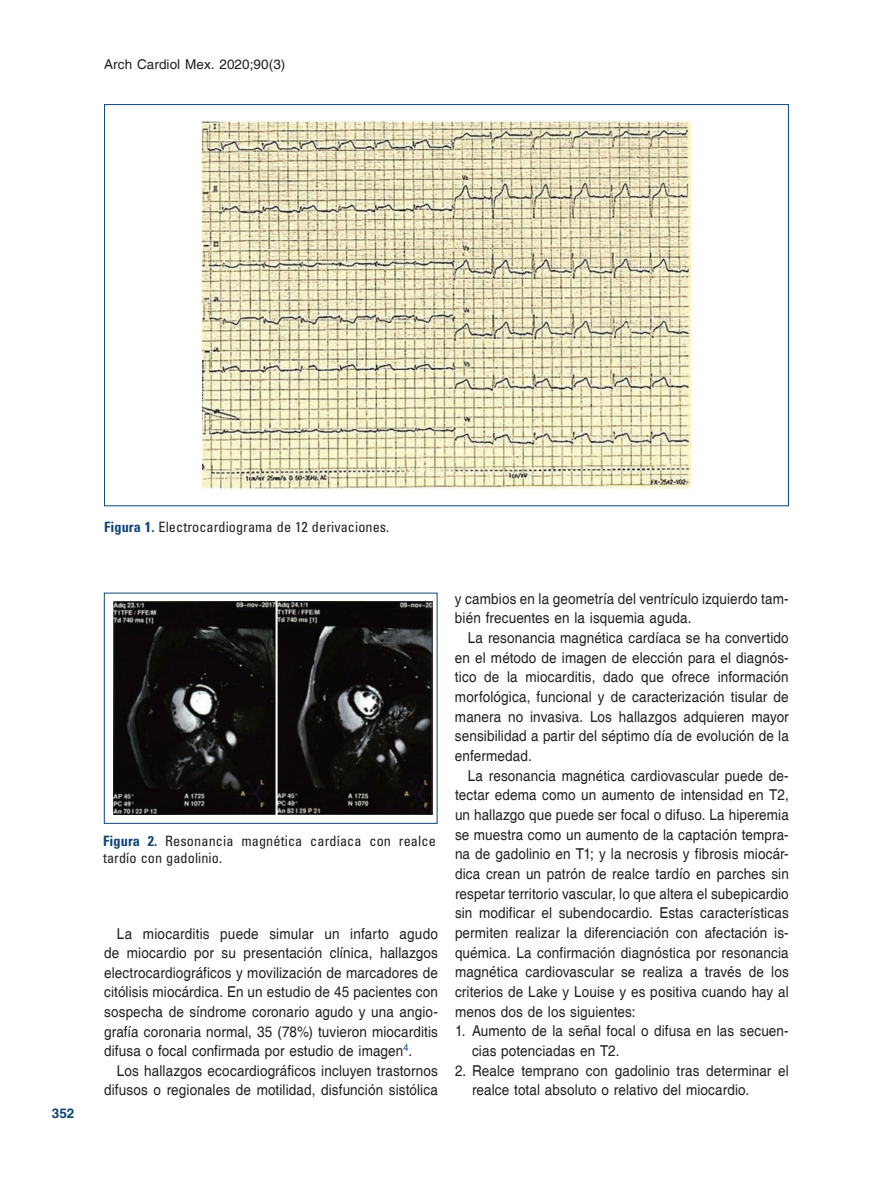
<style>
.page{position:relative;width:893px;height:1191px;background:#fff}
.page>*{position:absolute;margin:0;border:0;box-sizing:border-box;transform-origin:0 0}
.t1{font:15px/19.6px "Helvetica";letter-spacing:.01em;color:#231f20;text-align:justify;scale:.9 1}
.t2{font:condensed 14.25px/16.5px "Univers LT Std";letter-spacing:.005em;color:#231f20}
.t3{font:13.5px "Helvetica";letter-spacing:.005em;color:#231f20}
.t4{font:700 13.5px "Helvetica LT Std";color:#0f4578}
.s1{font-weight:700;color:#0f4578}
</style>
<div class="page">
<img style="left:202px;top:121px;width:489px;height:368px">
<img style="left:113px;top:602px;width:319px;height:212px">
<p class="t3" style="left:104px;top:57px;width:183px">Arch Cardiol Mex. 2020;90(3)</p>
<p class="t4" style="left:52px;top:1104px;width:24px">352</p>
<p class="t2" style="left:104px;top:519px;width:287px"><span class="s1">Figura 1.</span> Electrocardiograma de 12 derivaciones.</p>
<p class="t2" style="left:103px;top:832px;width:334px"><span class="s1">Figura 2.</span> Resonancia magnética cardíaca con realce tardío con gadolinio.</p>
<p class="t1" style="left:104px;top:924px;width:372px;text-indent:13px">La miocarditis puede simular un infarto agudo de miocardio por su presentación clínica, hallazgos electrocardiográficos y movilización de marcadores de citólisis miocárdica. En un estudio de 45 pacientes con sospecha de síndrome coronario agudo y una angio&shy;grafía coronaria normal, 35 (78%) tuvieron miocarditis difusa o focal confirmada por estudio de imagen<sup>4</sup>.</p>
<p class="t1" style="left:104px;top:1061px;width:372px;text-align:right">Los hallazgos ecocardiográficos incluyen trastornos difusos o regionales de motilidad, disfunción sistólica</p>
<p class="t1" style="left:455px;top:589px;width:372px">y cambios en la geometría del ventrículo izquierdo tam&shy;bién frecuentes en la isquemia aguda.</p>
<p class="t1" style="left:455px;top:628px;width:372px;text-indent:13px">La resonancia magnética cardíaca se ha convertido en el método de imagen de elección para el diagnós&shy;tico de la miocarditis, dado que ofrece información morfológica, funcional y de caracterización tisular de manera no invasiva. Los hallazgos adquieren mayor sensibilidad a partir del séptimo día de evolución de la enfermedad.</p>
<p class="t1" style="left:455px;top:766px;width:372px;text-indent:13px">La resonancia magnética cardiovascular puede de&shy;tectar edema como un aumento de intensidad en T2, un hallazgo que puede ser focal o difuso. La hiperemia se muestra como un aumento de la captación tempra&shy;na de gadolinio en T1; y la necrosis y fibrosis miocár&shy;dica crean un patrón de realce tardío en parches sin respetar territorio vascular, lo que altera el subepicardio sin modificar el subendocardio. Estas características permiten realizar la diferenciación con afectación is&shy;quémica. La confirmación diagnóstica por resonancia magnética cardiovascular se realiza a través de los criterios de Lake y Louise y es positiva cuando hay al menos dos de los siguientes:</p>
<p class="t1" style="left:472px;top:1022px;width:353px;text-indent:-17px">1. Aumento de la señal focal o difusa en las secuen&shy;cias potenciadas en T2.</p>
<p class="t1" style="left:472px;top:1061px;width:354px;text-indent:-17px">2. Realce temprano con gadolinio tras determinar el realce total absoluto o relativo del miocardio.</p>
</div>
